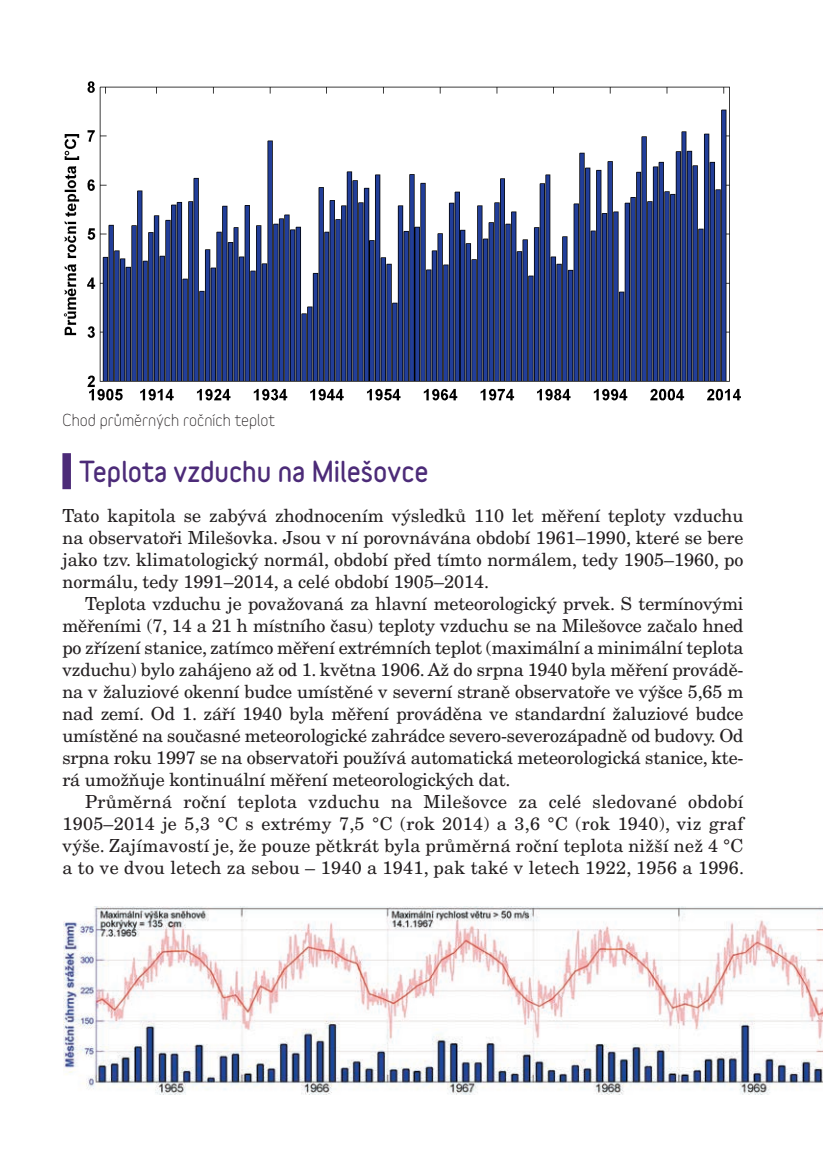
<style>
.page{position:relative;width:823px;height:1163px;background:#fff}
.page>*{position:absolute;margin:0;border:0;box-sizing:border-box;transform-origin:0 0}
.t1{font:900 26px "Variable";color:#4c2b78}
.t2{font:18px/22px "New Century Schlbk CE";color:#231f20;text-align:justify}
.t3{font:16px "Variable";color:#231f20}
</style>
<div class="page">
<img style="left:63px;top:906px;width:760px;height:188px">
<div style="left:62px;top:453px;width:9px;height:36px;background:#4c2b78"></div>
<img style="left:63px;top:81px;width:678px;height:320px">
<p class="t3" style="left:62px;top:413px;width:214px">Chod průměrných ročních teplot</p>
<h1 class="t1" style="left:79px;top:460px;width:350px">Teplota vzduchu na Milešovce</h1>
<p class="t2" style="left:62px;top:504px;width:682px">Tato kapitola se zabývá zhodnocením výsledků 110 let měření teploty vzduchu na observatoři Milešovka. Jsou v ní porovnávána období 1961–1990, které se bere jako tzv. klimatologický normál, období před tímto normálem, tedy 1905–1960, po normálu, tedy 1991–2014, a celé období 1905–2014.</p>
<p class="t2" style="left:62px;top:592px;width:682px;text-indent:23px">Teplota vzduchu je považovaná za hlavní meteorologický prvek. S termínovými měřeními (7, 14 a 21 h místního času) teploty vzduchu se na Milešovce začalo hned po zřízení stanice, zatímco měření extrémních teplot (maximální a minimální teplota vzduchu) bylo zahájeno až od 1. května 1906. Až do srpna 1940 byla měření provádě&shy;na v žaluziové okenní budce umístěné v severní straně observatoře ve výšce 5,65 m nad zemí. Od 1. září 1940 byla měření prováděna ve standardní žaluziové budce umístěné na současné meteorologické zahrádce severo-severozápadně od budovy. Od srpna roku 1997 se na observatoři používá automatická meteorologická stanice, kte&shy;rá umožňuje kontinuální měření meteorologických dat.</p>
<p class="t2" style="left:62px;top:790px;width:682px;text-indent:23px">Průměrná roční teplota vzduchu na Milešovce za celé sledované období 1905–2014 je 5,3 °C s extrémy 7,5 °C (rok 2014) a 3,6 °C (rok 1940), viz graf výše. Zajímavostí je, že pouze pětkrát byla průměrná roční teplota nižší než 4 °C a to ve dvou letech za sebou – 1940 a 1941, pak také v letech 1922, 1956 a 1996.</p>
</div>
